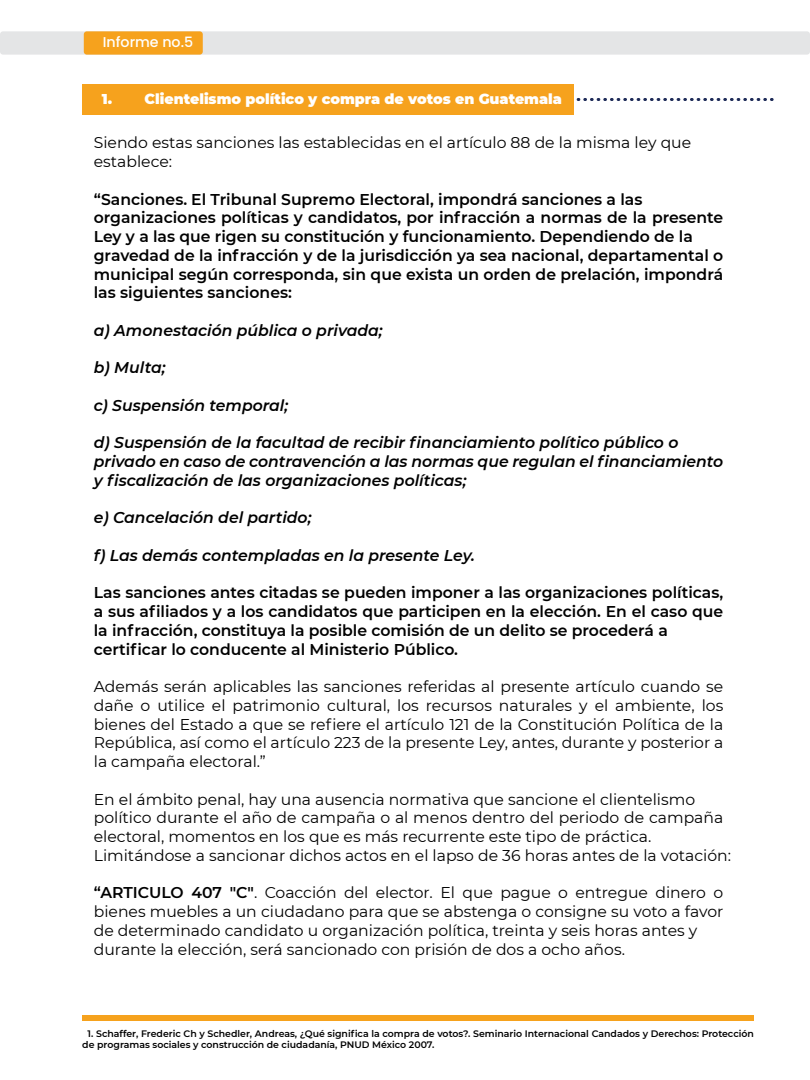
<style>
.page{position:relative;width:810px;height:1080px;background:#fff}
.page>*{position:absolute;margin:0;border:0;box-sizing:border-box;transform-origin:0 0}
.t1{font:15.62px/18.8px "Montserrat";color:#000}
.t2{font:600 15.62px/18.8px "Montserrat";color:#000}
.t3{font:italic 600 15.62px/18.8px "Montserrat";color:#000}
.t4{font:900 14.25px "Montserrat";color:#fff}
.t5{font:500 14.25px "Poppins";color:#fff}
.t6{font:600 9.38px/11.2px "Montserrat";color:#000}
.s1{font-weight:600}
</style>
<div class="page">
<svg style="left:576px;top:98px;width:198px;height:3px"></svg>
<div style="left:0;top:31px;width:810px;height:24px;background:#e4e5e6;border-radius:3px"></div>
<div style="left:84px;top:31px;width:119px;height:24px;background:#f6a21d;border-radius:3px"></div>
<div style="left:82px;top:1015px;width:672px;height:6px;background:#f6a21d"></div>
<div style="left:82px;top:84px;width:492px;height:31px;background:#f6a21d"></div>
<p class="t5" style="left:103px;top:34px;width:92px">Informe no.5</p>
<p class="t4" style="left:102px;top:89px;width:462px">1. Clientelismo político y compra de votos en Guatemala</p>
<p class="t1" style="left:94px;top:133px;width:599px">Siendo estas sanciones las establecidas en el artículo 88 de la misma ley que establece:</p>
<p class="t2" style="left:94px;top:189px;width:631px">“Sanciones. El Tribunal Supremo Electoral, impondrá sanciones a las organizaciones políticas y candidatos, por infracción a normas de la presente Ley y a las que rigen su constitución y funcionamiento. Dependiendo de la gravedad de la infracción y de la jurisdicción ya sea nacional, departamental o municipal según corresponda, sin que exista un orden de prelación, impondrá las siguientes sanciones:</p>
<p class="t3" style="left:94px;top:320px;width:290px">a) Amonestación pública o privada;</p>
<p class="t3" style="left:94px;top:358px;width:73px">b) Multa;</p>
<p class="t3" style="left:94px;top:395px;width:196px">c) Suspensión temporal;</p>
<p class="t3" style="left:94px;top:433px;width:631px">d) Suspensión de la facultad de recibir financiamiento político público o privado en caso de contravención a las normas que regulan el financiamiento y fiscalización de las organizaciones políticas;</p>
<p class="t3" style="left:94px;top:508px;width:219px">e) Cancelación del partido;</p>
<p class="t3" style="left:94px;top:545px;width:383px">f) Las demás contempladas en la presente Ley.</p>
<p class="t2" style="left:94px;top:583px;width:631px">Las sanciones antes citadas se pueden imponer a las organizaciones políticas, a sus afiliados y a los candidatos que participen en la elección. En el caso que la infracción, constituya la posible comisión de un delito se procederá a certificar lo conducente al Ministerio Público.</p>
<p class="t1" style="left:94px;top:677px;width:631px;text-align:justify">Además serán aplicables las sanciones referidas al presente artículo cuando se dañe o utilice el patrimonio cultural, los recursos naturales y el ambiente, los bienes del Estado a que se refiere el artículo 121 de la Constitución Política de la República, así como el artículo 223 de la presente Ley, antes, durante y posterior a la campaña electoral.”</p>
<p class="t1" style="left:94px;top:789px;width:639px">En el ámbito penal, hay una ausencia normativa que sancione el clientelismo político durante el año de campaña o al menos dentro del periodo de campaña electoral, momentos en los que es más recurrente este tipo de práctica.<br>Limitándose a sancionar dichos actos en el lapso de 36 horas antes de la votación:</p>
<p class="t1" style="left:94px;top:883px;width:631px"><span class="s1">“ARTICULO 407 "C"</span>. Coacción del elector. El que pague o entregue dinero o bienes muebles a un ciudadano para que se abstenga o consigne su voto a favor de determinado candidato u organización política, treinta y seis horas antes y durante la elección, será sancionado con prisión de dos a ocho años.</p>
<p class="t6" style="left:82px;top:1027px;width:673px;text-indent:5px">1. Schaffer, Frederic Ch y Schedler, Andreas, ¿Qué significa la compra de votos?. Seminario Internacional Candados y Derechos: Protección de programas sociales y construcción de ciudadanía, PNUD México 2007.</p>
</div>
